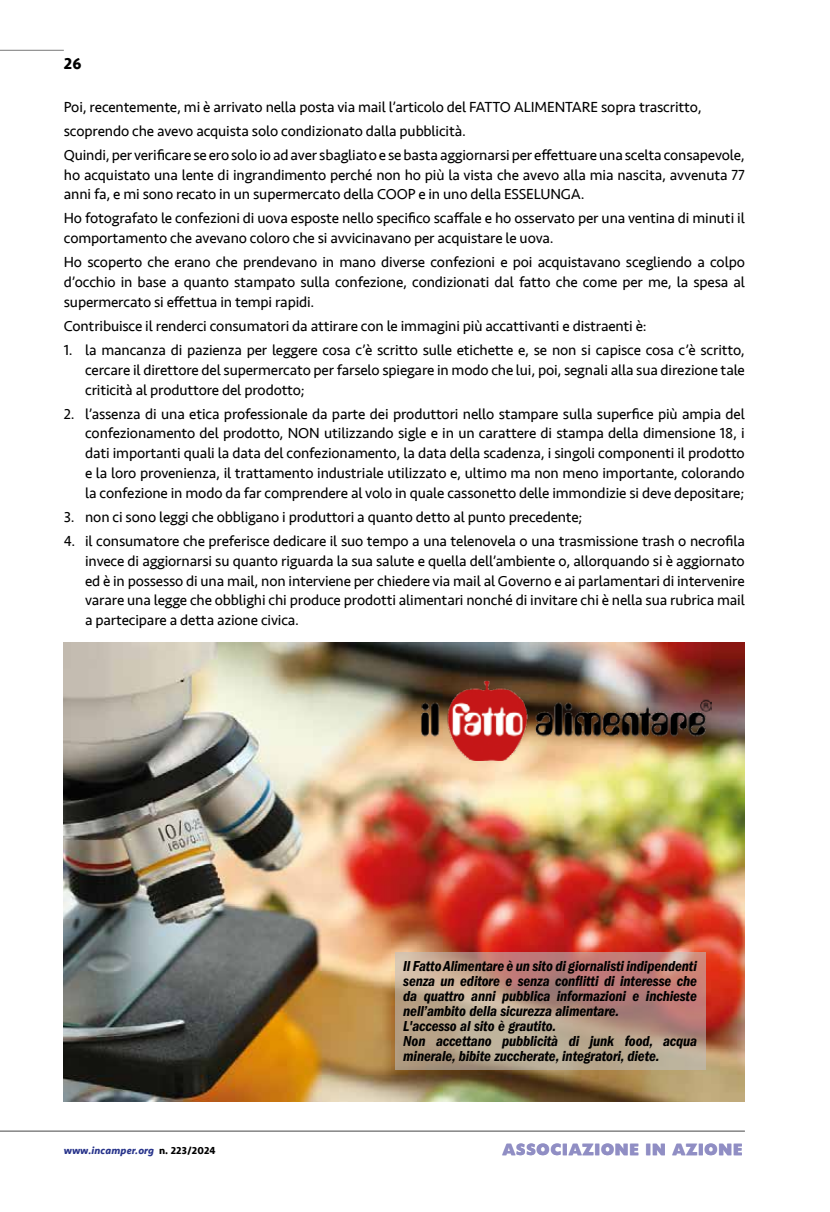
<style>
.page{position:relative;width:830px;height:1212px;background:#fff}
.page>*{position:absolute;margin:0;border:0;box-sizing:border-box;transform-origin:0 0}
.t1{font:700 16.5px "Seravek";color:#000}
.t2{font:15px/19.8px "Seravek";letter-spacing:-.01em;color:#000;text-align:justify}
.t3{font:15px/15px "ITC Franklin Gothic Std Dm Cd It";letter-spacing:-.01em;color:#000}
.t4{font:15px "Headline NEWS";letter-spacing:.01em;color:#908ec4}
.t5{font:italic 700 10.5px "Seravek";letter-spacing:.01em;color:#28348b}
.s1{font-style:normal;color:#000}
</style>
<div class="page">
<hr style="left:0;top:50px;width:64px;height:1px;background:#878787">
<hr style="left:0;top:1130px;width:744px;height:2px;background:#878787">
<img style="left:64px;top:643px;width:680px;height:458px">
<svg style="left:394px;top:952px;width:311px;height:117px;background:#ba9887"></svg>
<img style="left:415px;top:679px;width:296px;height:82px">
<p class="t1" style="left:64px;top:51px;width:19px">26</p>
<p class="t2" style="left:64px;top:95px;width:682px;line-height:24px;text-align:left">Poi, recentemente, mi è arrivato nella posta via mail l’articolo del FATTO ALIMENTARE sopra trascritto, scoprendo che avevo acquista solo condizionato dalla pubblicità.<br>Quindi, per verificare se ero solo io ad aver sbagliato e se basta aggiornarsi per effettuare una scelta consapevole,</p>
<p class="t2" style="left:64px;top:165px;width:682px">ho acquistato una lente di ingrandimento perché non ho più la vista che avevo alla mia nascita, avvenuta 77 anni fa, e mi sono recato in un supermercato della COOP e in uno della ESSELUNGA.</p>
<p class="t2" style="left:64px;top:208px;width:682px">Ho fotografato le confezioni di uova esposte nello specifico scaffale e ho osservato per una ventina di minuti il comportamento che avevano coloro che si avvicinavano per acquistare le uova.</p>
<p class="t2" style="left:64px;top:252px;width:682px">Ho scoperto che erano che prendevano in mano diverse confezioni e poi acquistavano scegliendo a colpo d’occhio in base a quanto stampato sulla confezione, condizionati dal fatto che come per me, la spesa al supermercato si effettua in tempi rapidi.</p>
<p class="t2" style="left:64px;top:316px;width:584px">Contribuisce il renderci consumatori da attirare con le immagini più accattivanti e distraenti è:</p>
<p class="t2" style="left:85px;top:340px;width:661px;text-indent:-21px">1. la mancanza di pazienza per leggere cosa c’è scritto sulle etichette e, se non si capisce cosa c’è scritto, cercare il direttore del supermercato per farselo spiegare in modo che lui, poi, segnali alla sua direzione tale criticità al produttore del prodotto;</p>
<p class="t2" style="left:85px;top:404px;width:661px;text-indent:-21px">2. l’assenza di una etica professionale da parte dei produttori nello stampare sulla superfice più ampia del confezionamento del prodotto, NON utilizzando sigle e in un carattere di stampa della dimensione 18, i dati importanti quali la data del confezionamento, la data della scadenza, i singoli componenti il prodotto e la loro provenienza, il trattamento industriale utilizzato e, ultimo ma non meno importante, colorando la confezione in modo da far comprendere al volo in quale cassonetto delle immondizie si deve depositare;</p>
<p class="t2" style="left:64px;top:507px;width:520px">3. non ci sono leggi che obbligano i produttori a quanto detto al punto precedente;</p>
<p class="t2" style="left:85px;top:531px;width:661px;text-indent:-21px">4. il consumatore che preferisce dedicare il suo tempo a una telenovela o una trasmissione trash o necrofila invece di aggiornarsi su quanto riguarda la sua salute e quella dell’ambiente o, allorquando si è aggiornato ed è in possesso di una mail, non interviene per chiedere via mail al Governo e ai parlamentari di intervenire varare una legge che obblighi chi produce prodotti alimentari nonché di invitare chi è nella sua rubrica mail a partecipare a detta azione civica.</p>
<p class="t5" style="left:64px;top:1141px;width:153px">www.incamper.org <span class="s1">n. 223/2024</span></p>
<p class="t3" style="left:403px;top:958px;width:295px">Il Fatto Alimentare è un sito di giornalisti indipendenti senza un editore e senza conflitti di interesse che da quattro anni pubblica informazioni e inchieste nell’ambito della sicurezza alimentare.<br>L'accesso al sito è grautito.<br>Non accettano pubblicità di junk food, acqua minerale, bibite zuccherate, integratori, diete.</p>
<p class="t4" style="left:502px;top:1143px;width:242px">ASSOCIAZIONE IN AZIONE</p>
</div>
